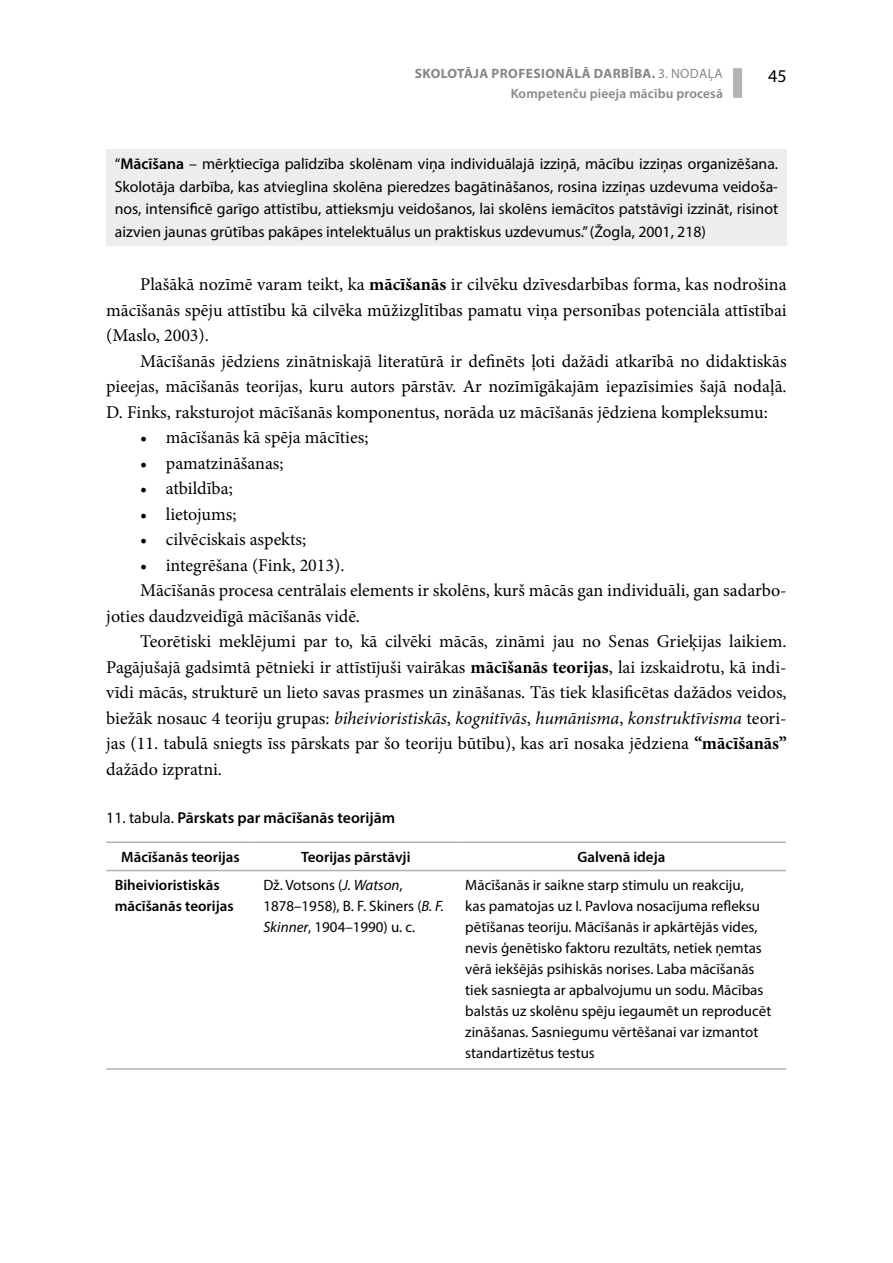
<style>
.page{position:relative;width:893px;height:1263px;background:#fff}
.page>*{position:absolute;margin:0;border:0;box-sizing:border-box;transform-origin:0 0}
.t1{font:18px/25.5px "Minion Pro";color:#000;text-align:justify}
.t2{font:italic 18px "Minion Pro";letter-spacing:-.005em;color:#000}
.t3{font:18px "Myriad Pro";color:#000}
.t4{font:15.75px/22.5px "Myriad Pro";color:#000;text-align:justify}
.t5{font:600 15.75px "Myriad Pro";color:#000}
.t6{font:15px/21px "Myriad Pro";color:#000}
.t7{font:600 15px/21px "Myriad Pro";color:#000}
.t8{font:700 13.5px "Myriad Pro";letter-spacing:.03em;color:#878787}
.t9{font:600 13.5px "Myriad Pro";letter-spacing:.01em;color:#878787}
.s1{font-weight:400}
.s2{font-weight:600}
.s3{font-weight:700}
.s4{font-style:normal}
.s5{font-style:italic}
</style>
<div class="page">
<div style="left:733px;top:68px;width:9px;height:30px;background:#b3b2b2"></div>
<div style="left:106px;top:149px;width:681px;height:96px;background:#ededed"></div>
<hr style="left:106px;top:841px;width:149px;height:2px;background:#b3b2b2">
<hr style="left:255px;top:841px;width:202px;height:2px;background:#b3b2b2">
<hr style="left:457px;top:841px;width:329px;height:2px;background:#b3b2b2">
<hr style="left:106px;top:870px;width:149px;height:1px;background:#b3b2b2">
<hr style="left:255px;top:870px;width:202px;height:1px;background:#b3b2b2">
<hr style="left:457px;top:870px;width:329px;height:1px;background:#b3b2b2">
<hr style="left:106px;top:1068px;width:149px;height:2px;background:#b3b2b2">
<hr style="left:255px;top:1068px;width:202px;height:2px;background:#b3b2b2">
<hr style="left:457px;top:1068px;width:329px;height:2px;background:#b3b2b2">
<p class="t8" style="left:415px;top:65px;width:309px">SKOLOTĀJA PROFESIONĀLĀ DARBĪBA. <span class="s1">3. NODAĻA</span></p>
<p class="t3" style="left:768px;top:65px;width:20px">45</p>
<p class="t9" style="left:511px;top:85px;width:214px">Kompetenču pieeja mācību procesā</p>
<p class="t4" style="left:115px;top:152px;width:665px">“<span class="s2">Mācīšana</span> – mērķtiecīga palīdzība skolēnam viņa individuālajā izziņā, mācību izziņas organizēšana.<br>Skolotāja darbība, kas atvieglina skolēna pieredzes bagātināšanos, rosina izziņas uzdevuma veidoša&shy;nos, intensificē garīgo attīstību, attieksmju veidošanos, lai skolēns iemācītos patstāvīgi izzināt, risinot aizvien jaunas grūtības pakāpes intelektuālus un praktiskus uzdevumus.” (Žogla, 2001, 218)</p>
<p class="t1" style="left:106px;top:272px;width:682px;text-indent:34px">Plašākā nozīmē varam teikt, ka <span class="s3">mācīšanās</span> ir cilvēku dzīvesdarbības forma, kas nodrošina mācīšanās spēju attīstību kā cilvēka mūžizglītības pamatu viņa personības potenciāla attīstībai (Maslo, 2003).</p>
<p class="t1" style="left:106px;top:348px;width:682px;text-indent:34px">Mācīšanās jēdziens zinātniskajā literatūrā ir definēts ļoti dažādi atkarībā no didaktiskās pieejas, mācīšanās teorijas, kuru autors pārstāv. Ar nozīmīgākajām iepazīsimies šajā nodaļā.<br>D. Finks, raksturojot mācīšanās komponentus, norāda uz mācīšanās jēdziena kompleksumu:</p>
<p class="t1" style="left:140px;top:425px;width:230px">• mācīšanās kā spēja mācīties;</p>
<p class="t1" style="left:140px;top:450px;width:145px">• pamatzināšanas;</p>
<p class="t1" style="left:140px;top:476px;width:94px">• atbildība;</p>
<p class="t1" style="left:140px;top:501px;width:98px">• lietojums;</p>
<p class="t1" style="left:140px;top:527px;width:167px">• cilvēciskais aspekts;</p>
<p class="t1" style="left:140px;top:552px;width:206px">• integrēšana (Fink, 2013).</p>
<p class="t1" style="left:140px;top:578px;width:648px">Mācīšanās procesa centrālais elements ir skolēns, kurš mācās gan individuāli, gan sadarbo-</p>
<p class="t1" style="left:106px;top:603px;width:255px">joties daudzveidīgā mācīšanās vidē.</p>
<p class="t1" style="left:140px;top:629px;width:648px">Teorētiski meklējumi par to, kā cilvēki mācās, zināmi jau no Senas Grieķijas laikiem.</p>
<p class="t1" style="left:106px;top:654px;width:682px">Pagājušajā gadsimtā pētnieki ir attīstījuši vairākas <span class="s3">mācīšanās teorijas</span>, lai izskaidrotu, kā indi-</p>
<p class="t1" style="left:106px;top:680px;width:682px">vīdi mācās, strukturē un lieto savas prasmes un zināšanas. Tās tiek klasificētas dažādos veidos,</p>
<p class="t2" style="left:106px;top:706px;width:682px"><span class="s4">biežāk nosauc 4 teoriju grupas:</span> biheivioristiskās<span class="s4">,</span> kognitīvās<span class="s4">,</span> humānisma<span class="s4">,</span> konstruktīvisma <span class="s4">teori-</span></p>
<p class="t1" style="left:106px;top:731px;width:682px">jas (11. tabulā sniegts īss pārskats par šo teoriju būtību), kas arī nosaka jēdziena <span class="s3">“mācīšanās”</span></p>
<p class="t1" style="left:106px;top:756px;width:117px">dažādo izpratni.</p>
<p class="t5" style="left:106px;top:807px;width:290px"><span class="s1">11. tabula.</span> Pārskats par mācīšanās teorijām</p>
<p class="t7" style="left:121px;top:846px;width:120px">Mācīšanās teorijas</p>
<p class="t7" style="left:301px;top:846px;width:111px">Teorijas pārstāvji</p>
<p class="t7" style="left:577px;top:846px;width:90px">Galvenā ideja</p>
<p class="t7" style="left:115px;top:874px;width:120px">Biheivioristiskās mācīšanās teorijas</p>
<p class="t6" style="left:263px;top:874px;width:182px">Dž. Votsons (<span class="s5">J. Watson</span>,<br>1878–1958), B. F. Skiners (<span class="s5">B. F.<br>Skinner</span>, 1904–1990) u. c.</p>
<p class="t6" style="left:465px;top:874px;width:308px">Mācīšanās ir saikne starp stimulu un reakciju,<br>kas pamatojas uz I. Pavlova nosacījuma refleksu pētīšanas teoriju. Mācīšanās ir apkārtējās vides, nevis ģenētisko faktoru rezultāts, netiek ņemtas vērā iekšējās psihiskās norises. Laba mācīšanās tiek sasniegta ar apbalvojumu un sodu. Mācības balstās uz skolēnu spēju iegaumēt un reproducēt zināšanas. Sasniegumu vērtēšanai var izmantot standartizētus testus</p>
</div>
